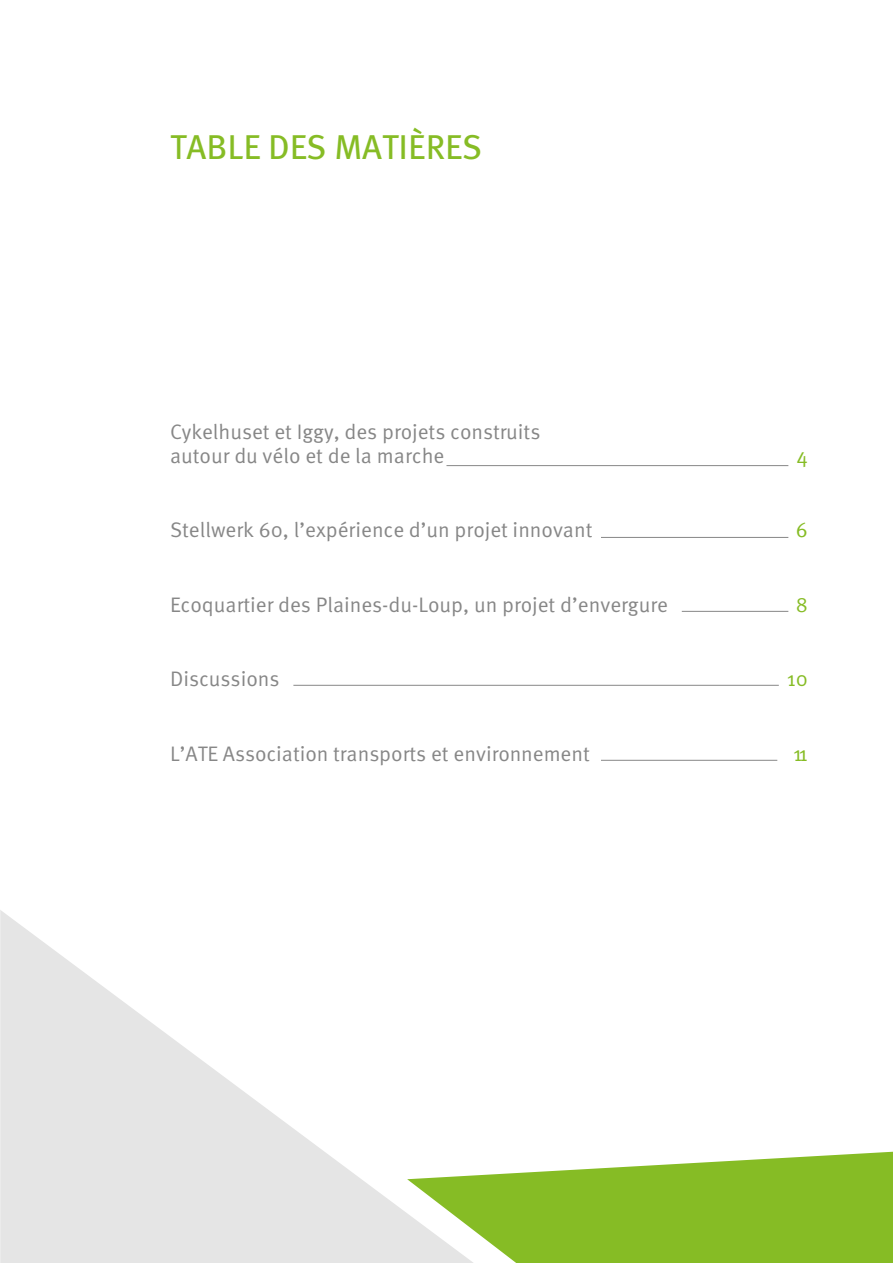
<style>
.page{position:relative;width:893px;height:1263px;background:#fff}
.page>*{position:absolute;margin:0;border:0;box-sizing:border-box;transform-origin:0 0}
.t1{font:34.5px "FF Meta Pro";color:#86bc25}
.t2{font:21px/24px "FF Meta Pro";color:#878787}
.t3{font:21px "FF Meta Pro";color:#86bc25}
</style>
<div class="page">
<hr style="left:446px;top:465px;width:342px;height:1px;background:#878787">
<hr style="left:601px;top:537px;width:187px;height:1px;background:#878787">
<hr style="left:682px;top:611px;width:106px;height:1px;background:#878787">
<hr style="left:293px;top:685px;width:486px;height:1px;background:#878787">
<hr style="left:601px;top:760px;width:176px;height:1px;background:#878787">
<svg style="left:474px;top:1152px;width:419px;height:111px;background:#94c33e"></svg>
<svg style="left:0;top:910px;width:474px;height:353px;fill:#e5e5e5"></svg>
<h1 class="t1" style="left:170px;top:120px;width:313px">TABLE DES MATIÈRES</h1>
<p class="t2" style="left:170px;top:418px;width:372px">Cykelhuset et Iggy, des projets construits autour du vélo et de la marche</p>
<p class="t3" style="left:796px;top:439px;width:13px">4</p>
<p class="t2" style="left:170px;top:516px;width:424px">Stellwerk 60, l’expérience d’un projet innovant</p>
<p class="t3" style="left:796px;top:514px;width:14px">6</p>
<p class="t2" style="left:170px;top:591px;width:500px">Ecoquartier des Plaines-du-Loup, un projet d’envergure</p>
<p class="t3" style="left:796px;top:588px;width:14px">8</p>
<p class="t2" style="left:170px;top:666px;width:111px">Discussions</p>
<p class="t3" style="left:787px;top:663px;width:23px">10</p>
<p class="t2" style="left:170px;top:740px;width:421px">L’ATE Association transports et environnement</p>
<p class="t3" style="left:793px;top:737px;width:16px">11</p>
</div>
